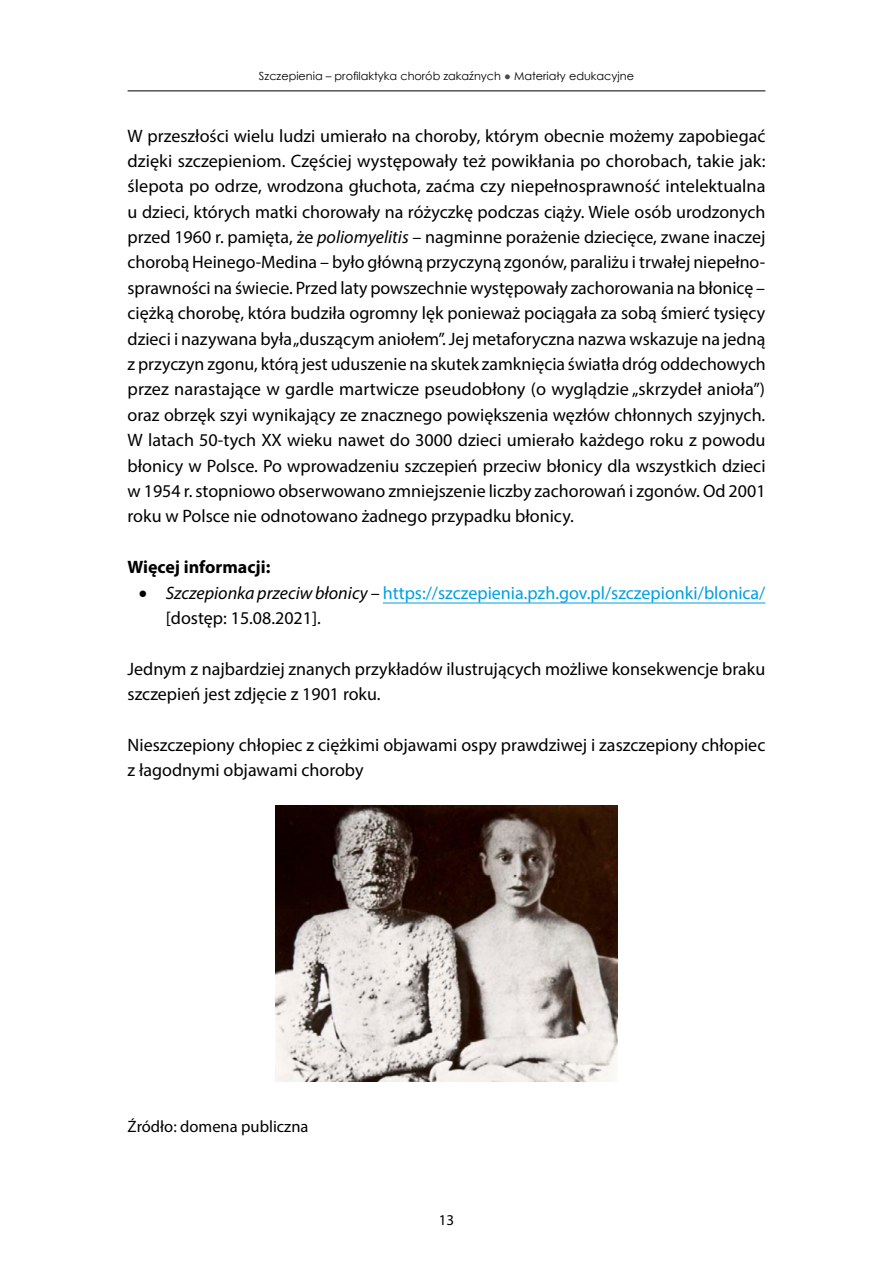
<style>
.page{position:relative;width:893px;height:1263px;background:#fff}
.page>*{position:absolute;margin:0;border:0;box-sizing:border-box;transform-origin:0 0}
.Tekst_dziełowy{font:18px/25.3px "Myriad Pro";color:#000}
.t1{font:18px/25.3px "Myriad Pro";color:#009fe3}
.Tekst_dziełowy-2{font:700 18px "Myriad Pro";color:#000}
.t2{font:16.5px "Myriad Pro";color:#000}
.t3{font:15px "Myriad Pro";color:#000}
.t4{font:11.25px "Century Gothic";color:#000}
.s1{color:#4a4a49}
.s2{font-style:italic}
.s3{color:#000}
.s4{font-style:italic;color:#000}
</style>
<div class="page">
<hr style="left:383px;top:603px;width:382px;height:1px;background:#009fe3">
<img style="left:276px;top:806px;width:341px;height:276px">
<hr style="left:128px;top:91px;width:637px;height:1px;background:#000">
<p class="t4" style="left:259px;top:68px;width:377px">Szczepienia – profilaktyka chorób zakaźnych <span class="s1">●</span> Materiały edukacyjne</p>
<p class="Tekst_dziełowy" style="left:128px;top:123px;width:640px;text-align:justify">W przeszłości wielu ludzi umierało na choroby, którym obecnie możemy zapobiegać dzięki szczepieniom. Częściej występowały też powikłania po chorobach, takie jak: ślepota po odrze, wrodzona głuchota, zaćma czy niepełnosprawność intelektualna u dzieci, których matki chorowały na różyczkę podczas ciąży. Wiele osób urodzonych przed 1960 r. pamięta, że <span class="s2">poliomyelitis</span> – nagminne porażenie dziecięce, zwane inaczej chorobą Heinego-Medina – było główną przyczyną zgonów, paraliżu i trwałej niepełno&shy;sprawności na świecie. Przed laty powszechnie występowały zachorowania na błonicę – ciężką chorobę, która budziła ogromny lęk ponieważ pociągała za sobą śmierć tysięcy dzieci i nazywana była „duszącym aniołem”. Jej metaforyczna nazwa wskazuje na jedną z przyczyn zgonu, którą jest uduszenie na skutek zamknięcia światła dróg oddechowych przez narastające w gardle martwicze pseudobłony (o wyglądzie „skrzydeł anioła”) oraz obrzęk szyi wynikający ze znacznego powiększenia węzłów chłonnych szyjnych.<br>W latach 50-tych XX wieku nawet do 3000 dzieci umierało każdego roku z powodu błonicy w Polsce. Po wprowadzeniu szczepień przeciw błonicy dla wszystkich dzieci w 1954 r. stopniowo obserwowano zmniejszenie liczby zachorowań i zgonów. Od 2001 roku w Polsce nie odnotowano żadnego przypadku błonicy.</p>
<p class="Tekst_dziełowy-2" style="left:128px;top:555px;width:144px">Więcej informacji:</p>
<p class="t1" style="left:166px;top:579px;width:601px;text-indent:-27px"><span class="s3">•</span> <span class="s4">Szczepionka przeciw błonicy</span> <span class="s3">–</span> https://szczepienia.pzh.gov.pl/szczepionki/blonica/ <span class="s3">[dostęp: 15.08.2021].</span></p>
<p class="Tekst_dziełowy" style="left:128px;top:656px;width:639px">Jednym z najbardziej znanych przykładów ilustrujących możliwe konsekwencje braku szczepień jest zdjęcie z 1901 roku.</p>
<p class="Tekst_dziełowy" style="left:128px;top:732px;width:639px">Nieszczepiony chłopiec z ciężkimi objawami ospy prawdziwej i zaszczepiony chłopiec z łagodnymi objawami choroby</p>
<p class="t2" style="left:128px;top:1116px;width:182px">Źródło: domena publiczna</p>
<p class="t3" style="left:439px;top:1211px;width:17px">13</p>
</div>
